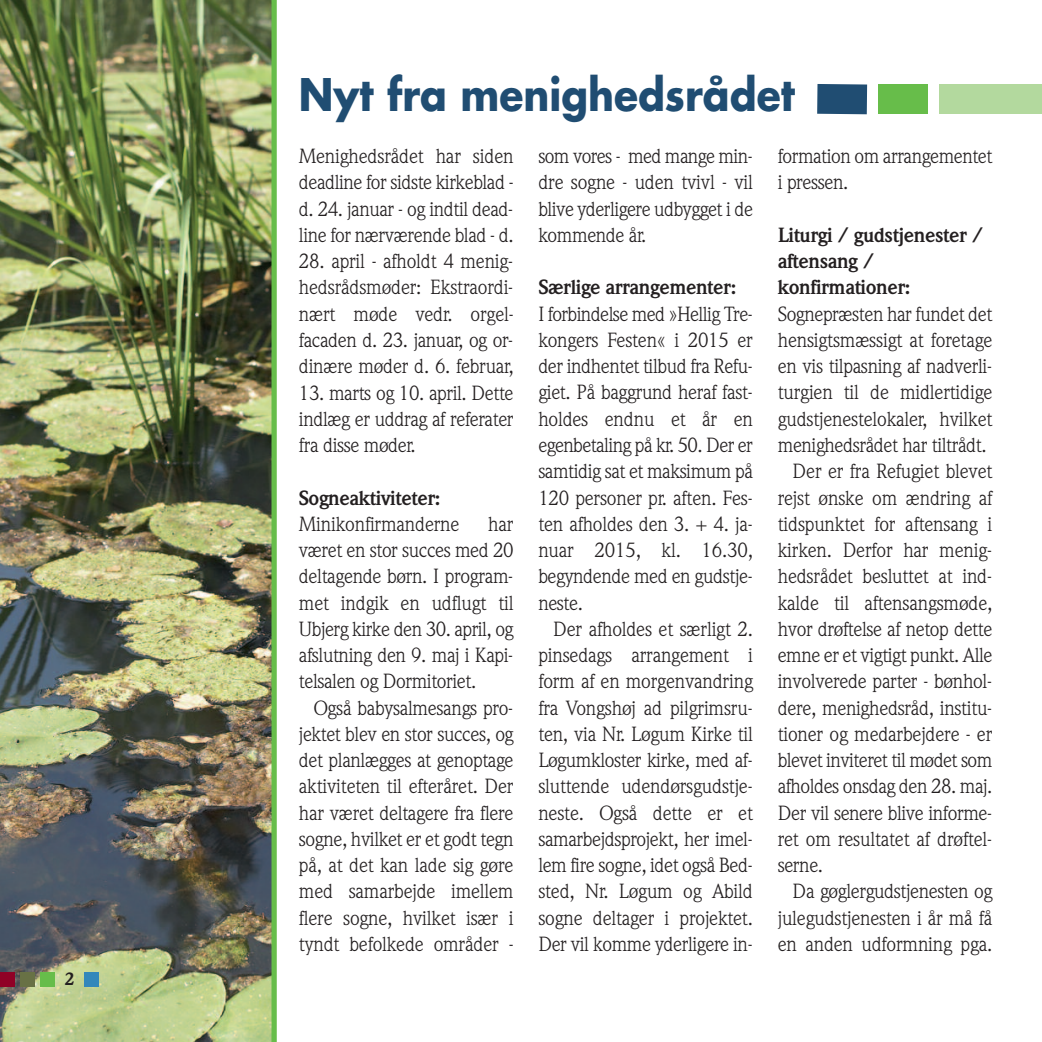
<style>
.page{position:relative;width:1042px;height:1042px;background:#fff}
.page>*{position:absolute;margin:0;border:0;box-sizing:border-box;transform-origin:0 0}
.t1{font:700 43.75px "Futura";color:#204d72;scale:.9 1}
.t2{font:20.12px/26.2px "Weidemann";letter-spacing:-.015em;color:#231f20;text-align:justify}
.t3{font:700 20.12px/26.2px "Weidemann";letter-spacing:-.02em;color:#231f20}
.t4{font:700 17.5px "Weidemann";color:#231f20}
</style>
<div class="page">
<img style="left:0;top:0;width:271px;height:1042px">
<div style="left:271px;top:0;width:6px;height:1042px;background:#67bd4a"></div>
<div style="left:84px;top:972px;width:15px;height:15px;background:#3287bb"></div>
<div style="left:0;top:972px;width:15px;height:15px;background:#900126"></div>
<div style="left:20px;top:972px;width:15px;height:15px;background:#687145"></div>
<div style="left:40px;top:972px;width:15px;height:15px;background:#67bd4a"></div>
<svg style="left:817px;top:84px;width:50px;height:30px"></svg>
<div style="left:878px;top:84px;width:49px;height:30px;background:#67bd4a"></div>
<div style="left:939px;top:84px;width:103px;height:30px;background:#b3d99e"></div>
<p class="t4" style="left:65px;top:972px;width:11px">2</p>
<h1 class="t1" style="left:299px;top:74px;width:552px">Nyt fra menighedsrådet</h1>
<p class="t2" style="left:299px;top:145px;width:216px">Menighedsrådet har siden deadline for sidste kirkeblad - d. 24. januar - og indtil dead&shy;line for nærværende blad - d.</p>
<p class="t2" style="left:299px;top:250px;width:216px">28. april - afholdt 4 menig&shy;hedsrådsmøder: Ekstraordi&shy;nært møde vedr. orgel&shy;facaden d. 23. januar, og or&shy;dinære møder d. 6. februar,</p>
<p class="t2" style="left:299px;top:381px;width:216px">13. marts og 10. april. Dette indlæg er uddrag af referater fra disse møder.</p>
<p class="t3" style="left:299px;top:486px;width:143px">Sogneaktiviteter:</p>
<p class="t2" style="left:299px;top:512px;width:162px">Minikonfirmanderne</p>
<p class="t2" style="left:538px;top:145px;width:216px">som vores - med mange min&shy;dre sogne - uden tvivl - vil blive yderligere udbygget i de kommende år.</p>
<p class="t3" style="left:538px;top:276px;width:199px">Særlige arrangementer:</p>
<p class="t2" style="left:538px;top:302px;width:216px">I forbindelse med »Hellig Tre&shy;kongers Festen« i 2015 er der indhentet tilbud fra Refu&shy;giet. På baggrund heraf fast&shy;holdes endnu et år en egenbetaling på kr. 50. Der er samtidig sat et maksimum på 120 personer pr. aften. Fes&shy;ten afholdes den 3. + 4. ja&shy;nuar 2015, kl. 16.30, begyndende med en gudstje&shy;neste.</p>
<p class="t2" style="left:538px;top:617px;width:216px;text-indent:15px">Der afholdes et særligt 2. pinsedags arrangement i form af en morgenvandring fra Vongshøj ad pilgrimsru&shy;ten, via Nr. Løgum Kirke til Løgumkloster kirke, med af&shy;sluttende udendørsgudstje&shy;neste. Også dette er et samarbejdsprojekt, her imel&shy;lem fire sogne, idet også Bed&shy;sted, Nr. Løgum og Abild sogne deltager i projektet.<br>Der vil komme yderligere in-</p>
<p class="t2" style="left:778px;top:145px;width:216px">formation om arrangementet i pressen.</p>
<p class="t3" style="left:778px;top:224px;width:207px">Liturgi / gudstjenester / aftensang / konfirmationer:</p>
<p class="t2" style="left:778px;top:302px;width:216px">Sognepræsten har fundet det</p>
<p class="t2" style="left:778px;top:329px;width:216px">hensigtsmæssigt at foretage</p>
<p class="t2" style="left:778px;top:355px;width:216px">en vis tilpasning af nadverli-</p>
<p class="t2" style="left:778px;top:381px;width:216px">turgien til de midlertidige</p>
<p class="t2" style="left:778px;top:407px;width:216px">gudstjenestelokaler, hvilket</p>
<p class="t2" style="left:778px;top:434px;width:210px">menighedsrådet har tiltrådt.</p>
<p class="t2" style="left:792px;top:460px;width:201px">Der er fra Refugiet blevet</p>
<p class="t2" style="left:778px;top:486px;width:216px">rejst ønske om ændring af</p>
<p class="t2" style="left:778px;top:512px;width:216px">tidspunktet for aftensang i</p>
<p class="t2" style="left:778px;top:539px;width:216px">kirken. Derfor har menig-</p>
<p class="t2" style="left:778px;top:565px;width:216px">hedsrådet besluttet at ind-</p>
<p class="t2" style="left:778px;top:591px;width:216px">kalde til aftensangsmøde,</p>
<p class="t2" style="left:778px;top:617px;width:216px">hvor drøftelse af netop dette</p>
<p class="t2" style="left:778px;top:644px;width:216px">emne er et vigtigt punkt. Alle</p>
<p class="t2" style="left:778px;top:670px;width:216px">involverede parter - bønhol-</p>
<p class="t2" style="left:778px;top:696px;width:216px">dere, menighedsråd, institu-</p>
<p class="t2" style="left:778px;top:722px;width:216px">tioner og medarbejdere - er</p>
<p class="t2" style="left:778px;top:749px;width:216px">blevet inviteret til mødet som</p>
<p class="t2" style="left:778px;top:775px;width:216px">afholdes onsdag den 28. maj.</p>
<p class="t2" style="left:778px;top:801px;width:216px">Der vil senere blive informe-</p>
<p class="t2" style="left:778px;top:827px;width:216px">ret om resultatet af drøftel-</p>
<p class="t2" style="left:778px;top:854px;width:47px">serne.</p>
<p class="t2" style="left:792px;top:880px;width:201px">Da gøglergudstjenesten og</p>
<p class="t2" style="left:778px;top:906px;width:216px">julegudstjenesten i år må få</p>
<p class="t2" style="left:778px;top:932px;width:216px">en anden udformning pga.</p>
<p class="t2" style="left:299px;top:512px;width:216px;text-indent:189px">har været en stor succes med 20 deltagende børn. I program&shy;met indgik en udflugt til Ubjerg kirke den 30. april, og afslutning den 9. maj i Kapi&shy;telsalen og Dormitoriet.</p>
<p class="t2" style="left:299px;top:696px;width:216px;text-indent:15px">Også babysalmesangs pro&shy;jektet blev en stor succes, og det planlægges at genoptage aktiviteten til efteråret. Der har været deltagere fra flere sogne, hvilket er et godt tegn på, at det kan lade sig gøre med samarbejde imellem flere sogne, hvilket især i tyndt befolkede områder -</p>
</div>
